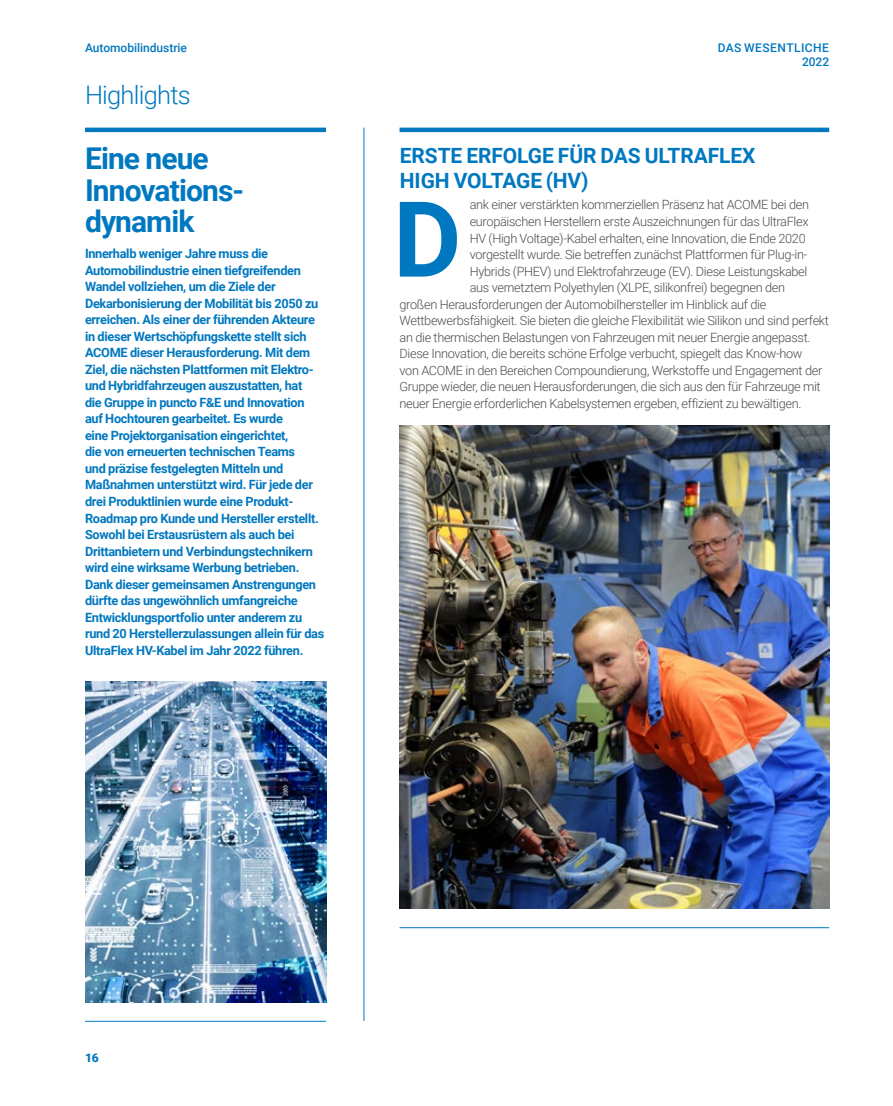
<style>
.page{position:relative;width:893px;height:1106px;background:#fff}
.page>*{position:absolute;margin:0;border:0;box-sizing:border-box;transform-origin:0 0}
.t1{font:700 105px "Roboto";color:#0078c0}
.t2{font:700 30px/31.5px "Roboto";letter-spacing:-.03em;color:#0078c0}
.t3{font:300 25.5px "Roboto";letter-spacing:-.03em;color:#0078c0}
.t4{font:700 21px/25.5px "Roboto";letter-spacing:-.005em;color:#0078c0}
.t5{font:700 12.75px/16.5px "Roboto";letter-spacing:-.025em;color:#0078c0}
.t6{font:300 12.75px "Roboto";letter-spacing:-.025em;color:#4b4c4d}
.t7{font:500 12px "Roboto";color:#0078c0}
.t8{font:500 12px "Roboto";letter-spacing:.035em;color:#0078c0}
.t9{font:900 12px "Roboto";color:#0078c0}
</style>
<div class="page">
<img style="left:400px;top:425px;width:429px;height:484px">
<img style="left:86px;top:681px;width:240px;height:321px">
<hr style="left:400px;top:128px;width:429px;height:4px;background:#0078c0">
<hr style="left:85px;top:128px;width:241px;height:4px;background:#0078c0">
<hr style="left:85px;top:1020px;width:241px;height:1px;background:#0078c0">
<hr style="left:400px;top:927px;width:429px;height:1px;background:#0078c0">
<hr style="left:364px;top:128px;width:1px;height:892px;background:#0078c0">
<p class="t7" style="left:85px;top:39px;width:103px">Automobilindustrie</p>
<h3 class="t3" style="left:85px;top:77px;width:107px">Highlights</h3>
<h2 class="t2" style="left:85px;top:142px;width:157px">Eine neue<br>Innovations&shy;dynamik</h2>
<p class="t5" style="left:85px;top:245px;width:241px">Innerhalb weniger Jahre muss die Automobilindustrie einen tiefgreifenden Wandel vollziehen, um die Ziele der Dekarbonisierung der Mobilität bis 2050 zu erreichen. Als einer der führenden Akteure in dieser Wertschöpfungskette stellt sich ACOME dieser Herausforderung. Mit dem Ziel, die nächsten Plattformen mit Elektro&shy;und Hybridfahrzeugen auszustatten, hat<br>die Gruppe in puncto F&amp;E und Innovation auf Hochtouren gearbeitet. Es wurde<br>eine Projektorganisation eingerichtet,<br>die von erneuerten technischen Teams<br>und präzise festgelegten Mitteln und Maßnahmen unterstützt wird. Für jede der drei Produktlinien wurde eine Produkt-Roadmap pro Kunde und Hersteller erstellt.<br>Sowohl bei Erstausrüstern als auch bei Drittanbietern und Verbindungstechnikern wird eine wirksame Werbung betrieben.<br>Dank dieser gemeinsamen Anstrengungen dürfte das ungewöhnlich umfangreiche Entwicklungsportfolio unter anderem zu rund 20 Herstellerzulassungen allein für das UltraFlex HV-Kabel im Jahr 2022 führen.</p>
<p class="t8" style="left:718px;top:39px;width:113px">DAS WESENTLICHE</p>
<h3 class="t4" style="left:400px;top:141px;width:357px">ERSTE ERFOLGE FÜR DAS ULTRAFLEX<br>HIGH VOLTAGE (HV)</h3>
<p class="t7" style="left:802px;top:54px;width:29px">2022</p>
<p class="t6" style="left:470px;top:196px;width:341px">ank einer verstärkten kommerziellen Präsenz hat ACOME bei den</p>
<p class="t6" style="left:470px;top:212px;width:340px">europäischen Herstellern erste Auszeichnungen für das UltraFlex</p>
<p class="t6" style="left:470px;top:229px;width:338px">HV (High Voltage)-Kabel erhalten, eine Innovation, die Ende 2020</p>
<p class="t6" style="left:470px;top:245px;width:339px">vorgestellt wurde. Sie betreffen zunächst Plattformen für Plug-in-</p>
<p class="t6" style="left:470px;top:262px;width:339px">Hybrids (PHEV) und Elektrofahrzeuge (EV). Diese Leistungskabel</p>
<p class="t6" style="left:470px;top:278px;width:317px">aus vernetztem Polyethylen (XLPE, silikonfrei) begegnen den</p>
<p class="t6" style="left:400px;top:295px;width:368px">großen Herausforderungen der Automobilhersteller im Hinblick auf die</p>
<p class="t6" style="left:400px;top:311px;width:431px">Wettbewerbsfähigkeit. Sie bieten die gleiche Flexibilität wie Silikon und sind perfekt</p>
<p class="t6" style="left:400px;top:328px;width:412px">an die thermischen Belastungen von Fahrzeugen mit neuer Energie angepasst.</p>
<p class="t6" style="left:400px;top:344px;width:404px">Diese Innovation, die bereits schöne Erfolge verbucht, spiegelt das Know-how</p>
<p class="t6" style="left:400px;top:361px;width:424px">von ACOME in den Bereichen Compoundierung, Werkstoffe und Engagement der</p>
<p class="t6" style="left:400px;top:377px;width:423px">Gruppe wieder, die neuen Herausforderungen, die sich aus den für Fahrzeuge mit</p>
<p class="t6" style="left:400px;top:394px;width:403px">neuer Energie erforderlichen Kabelsystemen ergeben, effizient zu bewältigen.</p>
<h1 class="t1" style="left:393px;top:166px;width:70px">D</h1>
<p class="t9" style="left:85px;top:1049px;width:15px">16</p>
</div>
